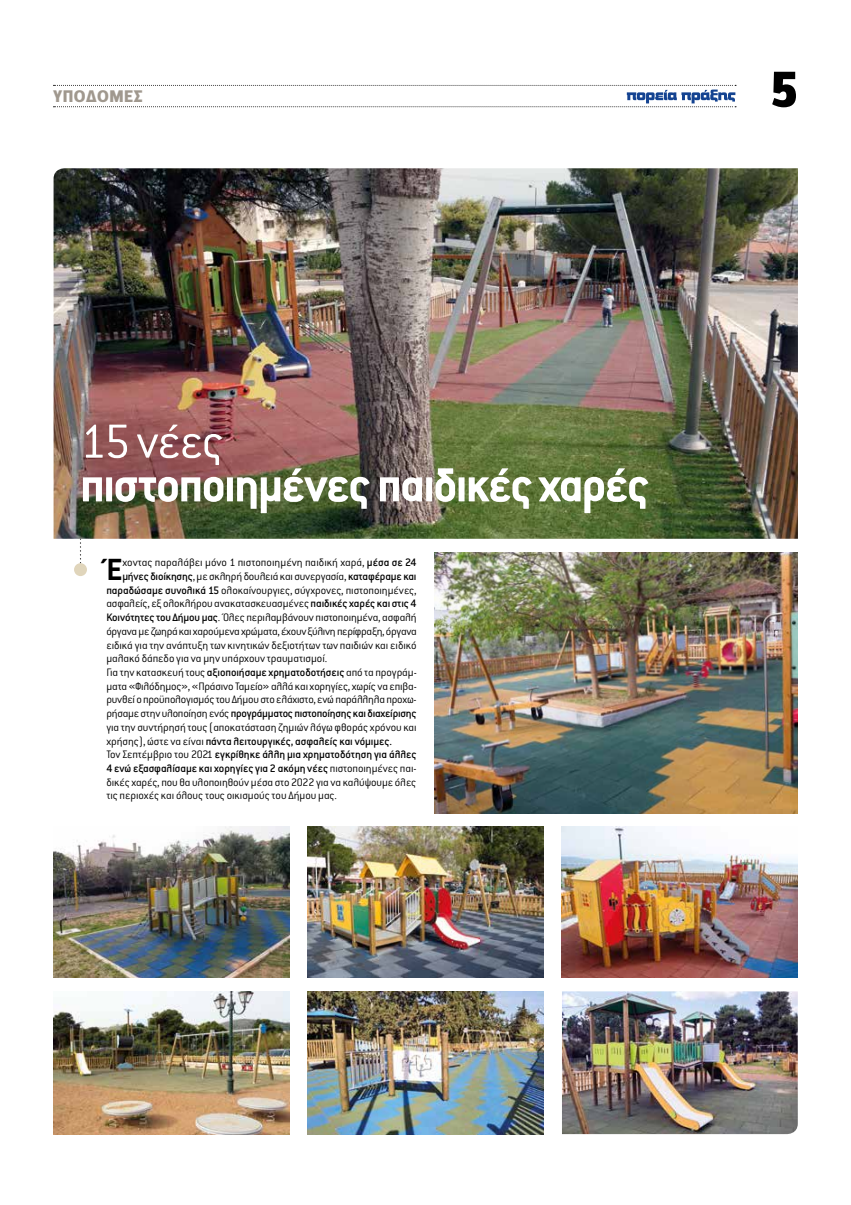
<style>
.page{position:relative;width:851px;height:1205px;background:#fff}
.page>*{position:absolute;margin:0;border:0;box-sizing:border-box;transform-origin:0 0}
.t1{font:800 55px "Zine Sans Dis GR";color:#000}
.t2{font:700 52.5px "Conduit ITC Hel";letter-spacing:-.035em;color:#fff}
.t3{font:300 52.5px "Conduit ITC Hel";letter-spacing:-.03em;color:#fff}
.t4{font:700 33.62px "Conduit ITC Hel";color:#000}
.t5{font:800 17.5px "Zine Sans Dis GR";letter-spacing:.025em;color:#a0988e}
.t6{font:300 11.88px "Conduit ITC Hel";letter-spacing:-.005em;color:#000}
.t7{font:500 11.88px "Conduit ITC Hel";letter-spacing:-.005em;color:#000}
.t8{font:300 11.88px "Conduit ITC Hel";letter-spacing:-.025em;color:#000}
.s1{font-weight:500}
.s2{font-weight:300}
</style>
<div class="page">
<svg style="left:53px;top:85px;width:683px;height:22px"></svg>
<svg style="left:80px;top:539px;width:1px;height:24px"></svg>
<div style="left:74px;top:563px;width:13px;height:13px;background:#e0d5bb;border-radius:50%"></div>
<img style="left:54px;top:168px;width:743px;height:371px">
<img style="left:434px;top:552px;width:363px;height:261px">
<img style="left:53px;top:827px;width:236px;height:150px">
<img style="left:307px;top:827px;width:236px;height:150px">
<img style="left:562px;top:827px;width:235px;height:150px">
<img style="left:53px;top:991px;width:236px;height:143px">
<img style="left:307px;top:991px;width:236px;height:143px">
<img style="left:562px;top:991px;width:235px;height:143px">
<h3 class="t5" style="left:53px;top:87px;width:91px">ΥΠΟΔΟΜΕΣ</h3>
<h1 class="t1" style="left:770px;top:61px;width:29px">5</h1>
<h2 class="t3" style="left:80px;top:415px;width:145px">15 νέες</h2>
<h2 class="t2" style="left:80px;top:459px;width:571px">πιστοποιημένες παιδικές χαρές</h2>
<h3 class="t4" style="left:106px;top:553px;width:18px">Έ</h3>
<p class="t6" style="left:122px;top:556px;width:296px">χοντας παραλάβει μόνο 1 πιστοποιημένη παιδική χαρά, <span class="s1">μέσα σε 24</span></p>
<p class="t6" style="left:122px;top:570px;width:296px"><span class="s1">μήνες διοίκησης</span>, με σκληρή δουλειά και συνεργασία, <span class="s1">καταφέραμε και</span></p>
<p class="t6" style="left:106px;top:584px;width:311px"><span class="s1">παραδώσαμε συνολικά 15</span> ολοκαίνουργιες, σύγχρονες, πιστοποιημένες,</p>
<p class="t6" style="left:106px;top:598px;width:311px">ασφαλείς, εξ ολοκλήρου ανακατασκευασμένες <span class="s1">παιδικές χαρές και στις 4</span></p>
<p class="t6" style="left:106px;top:611px;width:312px"><span class="s1">Κοινότητες του Δήμου μας</span>. Όλες περιλαμβάνουν πιστοποιημένα, ασφαλή</p>
<p class="t8" style="left:106px;top:625px;width:312px">όργανα με ζωηρά και χαρούμενα χρώματα, έχουν ξύλινη περίφραξη, όργανα</p>
<p class="t6" style="left:106px;top:639px;width:311px">ειδικά για την ανάπτυξη των κινητικών δεξιοτήτων των παιδιών και ειδικό</p>
<p class="t6" style="left:106px;top:652px;width:222px">μαλακό δάπεδο για να μην υπάρχουν τραυματισμοί.</p>
<p class="t6" style="left:106px;top:666px;width:312px">Για την κατασκευή τους <span class="s1">αξιοποιήσαμε χρηματοδοτήσεις</span> από τα προγράμ-</p>
<p class="t6" style="left:106px;top:680px;width:312px">ματα «Φιλόδημος», «Πράσινο Ταμείο» αλλά και χορηγίες, χωρίς να επιβα-</p>
<p class="t6" style="left:106px;top:694px;width:312px">ρυνθεί ο προϋπολογισμός του Δήμου στο ελάχιστο, ενώ παράλληλα προχω-</p>
<p class="t7" style="left:106px;top:707px;width:311px"><span class="s2">ρήσαμε στην υλοποίηση ενός</span> προγράμματος πιστοποίησης και διαχείρισης</p>
<p class="t6" style="left:106px;top:721px;width:312px">για την συντήρησή τους (αποκατάσταση ζημιών λόγω φθοράς χρόνου και</p>
<p class="t7" style="left:106px;top:735px;width:287px"><span class="s2">χρήσης), ώστε να είναι</span> πάντα λειτουργικές, ασφαλείς και νόμιμες.</p>
<p class="t7" style="left:106px;top:749px;width:312px"><span class="s2">Τον Σεπτέμβριο του 2021</span> εγκρίθηκε άλλη μια χρηματοδότηση για άλλες</p>
<p class="t7" style="left:106px;top:762px;width:312px">4 ενώ εξασφαλίσαμε και χορηγίες για 2 ακόμη νέες <span class="s2">πιστοποιημένες παι-</span></p>
<p class="t6" style="left:106px;top:776px;width:311px">δικές χαρές, που θα υλοποιηθούν μέσα στο 2022 για να καλύψουμε όλες</p>
<p class="t6" style="left:106px;top:790px;width:232px">τις περιοχές και όλους τους οικισμούς του Δήμου μας.</p>
</div>
